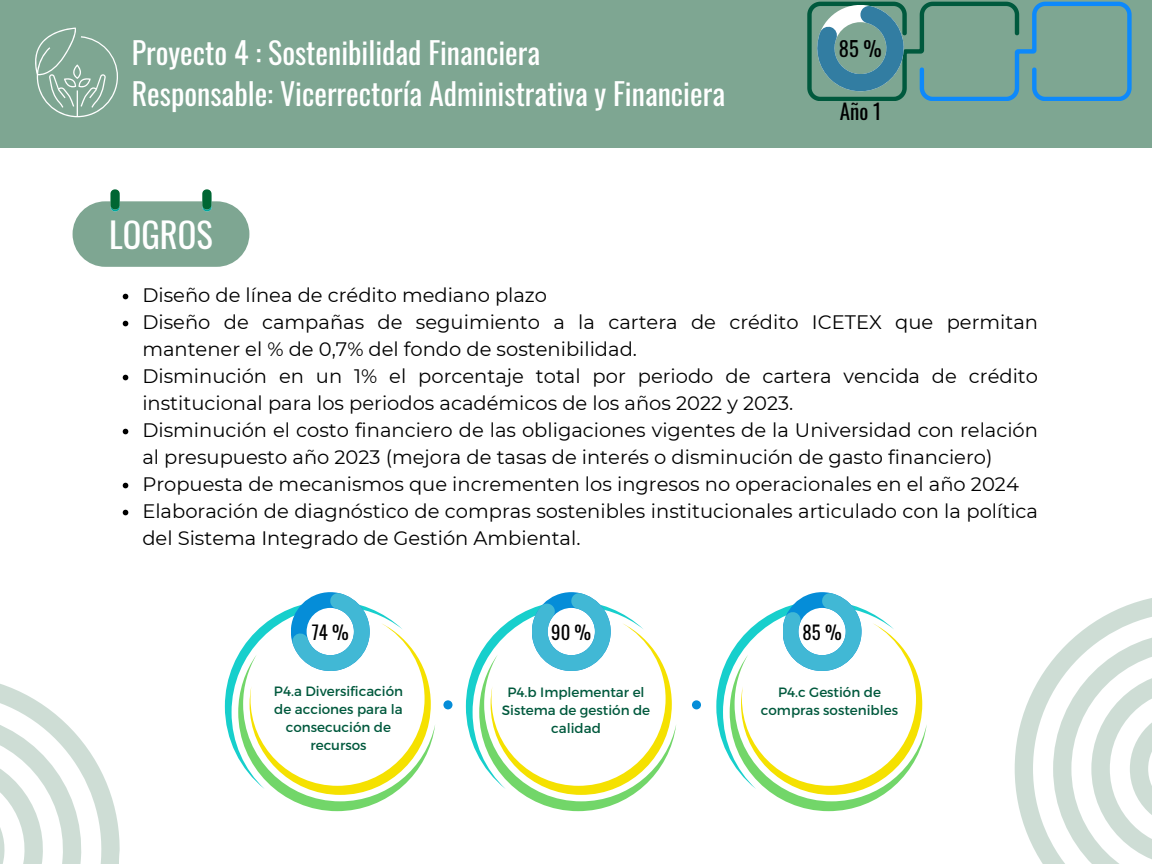
<style>
.page{position:relative;width:1152px;height:864px;background:#fff}
.page>*{position:absolute;margin:0;border:0;box-sizing:border-box;transform-origin:0 0}
.t1{font:34.5px "Oswald";color:#fff}
.t2{font:30px "Oswald";color:#fff}
.t3{font:21px "Oswald";color:#000}
.t4{font:20.55px "Oswald";color:#000}
.t5{font:19.5px/27px "Montserrat";color:#000}
.t6{font:18.75px "Oswald";color:#000}
.t7{font:13.5px/18px "Montserrat";color:#00593d;text-align:center}
</style>
<div class="page">
<div style="left:0;top:0;width:1152px;height:148px;background:#7ea692"></div>
<svg style="left:807px;top:2px;width:325px;height:99px"></svg>
<svg style="left:35px;top:28px;width:83px;height:89px"></svg>
<svg style="left:123px;top:294px;width:5px;height:5px"></svg>
<svg style="left:123px;top:321px;width:5px;height:5px"></svg>
<svg style="left:123px;top:375px;width:5px;height:5px"></svg>
<svg style="left:123px;top:429px;width:5px;height:5px"></svg>
<svg style="left:123px;top:483px;width:5px;height:5px"></svg>
<svg style="left:123px;top:510px;width:5px;height:5px"></svg>
<svg style="left:73px;top:189px;width:176px;height:78px"></svg>
<svg style="left:1015px;top:598px;width:137px;height:266px"></svg>
<svg style="left:0;top:684px;width:120px;height:180px"></svg>
<svg style="left:225px;top:592px;width:210px;height:219px"></svg>
<svg style="left:466px;top:592px;width:210px;height:219px"></svg>
<svg style="left:716px;top:592px;width:211px;height:219px"></svg>
<div style="left:443px;top:700px;width:9px;height:9px;background:#058dd8;border-radius:50%"></div>
<div style="left:692px;top:700px;width:9px;height:9px;background:#058dd8;border-radius:50%"></div>
<p class="t2" style="left:132px;top:29px;width:410px">Proyecto 4 : Sostenibilidad Financiera</p>
<p class="t4" style="left:839px;top:33px;width:44px">85 %</p>
<p class="t2" style="left:132px;top:70px;width:595px">Responsable: Vicerrectoría Administrativa y Financiera</p>
<p class="t3" style="left:840px;top:95px;width:43px">Año 1</p>
<p class="t1" style="left:109px;top:207px;width:105px">LOGROS</p>
<h2 class="t5" style="left:142px;top:281px;width:406px">Diseño de línea de crédito mediano plazo</h2>
<p class="t5" style="left:142px;top:308px;width:897px">Diseño de campañas de seguimiento a la cartera de crédito ICETEX que permitan mantener el % de 0,7% del fondo de sostenibilidad.</p>
<p class="t5" style="left:142px;top:362px;width:897px">Disminución en un 1% el porcentaje total por periodo de cartera vencida de crédito institucional para los periodos académicos de los años 2022 y 2023.</p>
<h3 class="t5" style="left:142px;top:416px;width:897px">Disminución el costo financiero de las obligaciones vigentes de la Universidad con relación al presupuesto año 2023 (mejora de tasas de interés o disminución de gasto financiero)</h3>
<p class="t5" style="left:142px;top:470px;width:878px">Propuesta de mecanismos que incrementen los ingresos no operacionales en el año 2024</p>
<h1 class="t5" style="left:142px;top:497px;width:897px">Elaboración de diagnóstico de compras sostenibles institucionales articulado con la política del Sistema Integrado de Gestión Ambiental.</h1>
<p class="t6" style="left:312px;top:617px;width:39px">74 %</p>
<p class="t6" style="left:551px;top:617px;width:41px">90 %</p>
<p class="t6" style="left:803px;top:617px;width:41px">85 %</p>
<p class="t7" style="left:274px;top:681px;width:131px">P4.a Diversificación de acciones para la consecución de recursos</p>
<p class="t7" style="left:502px;top:682px;width:150px">P4.b Implementar el<br>Sistema de gestión de calidad</p>
<p class="t7" style="left:761px;top:682px;width:139px">P4.c Gestión de compras sostenibles</p>
</div>
